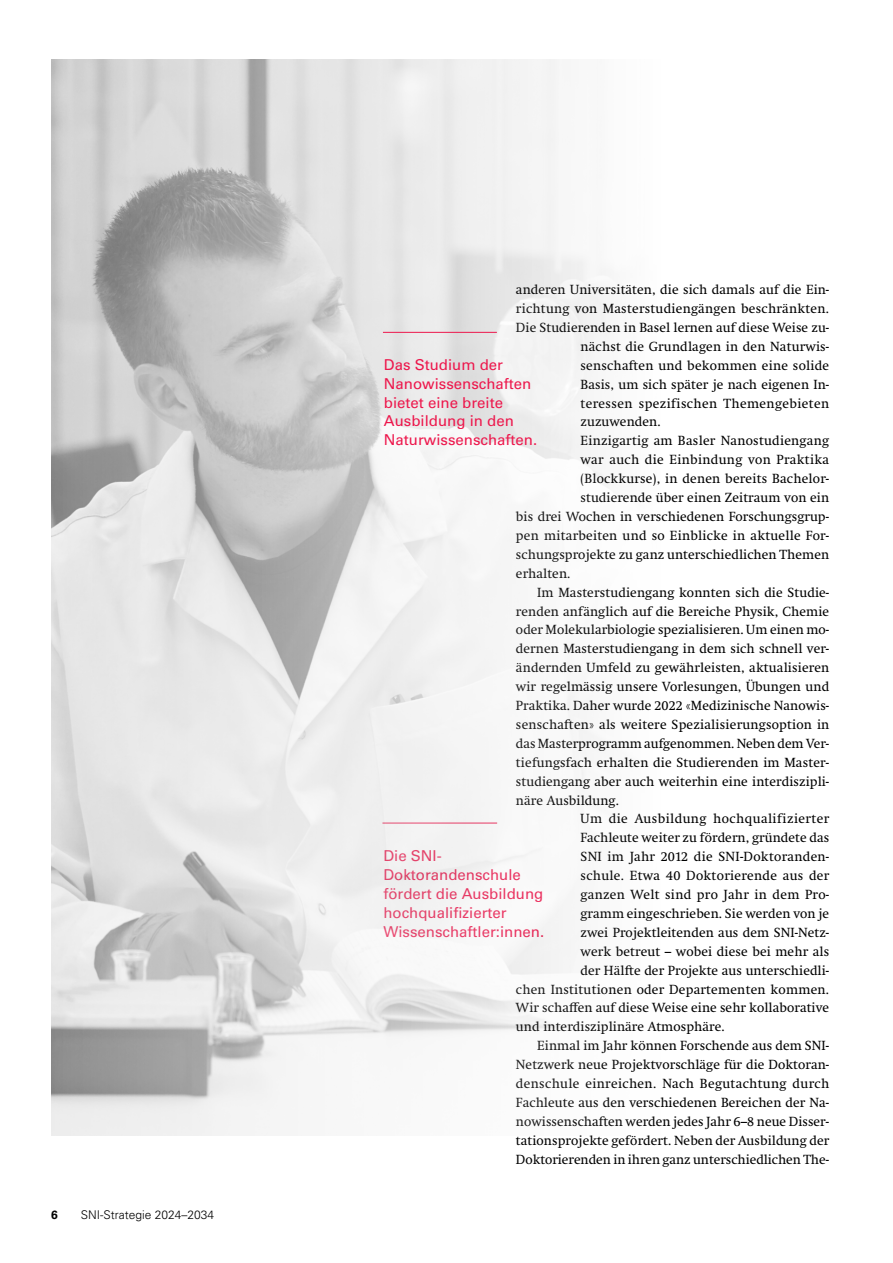
<style>
.page{position:relative;width:893px;height:1263px;background:#fff}
.page>*{position:absolute;margin:0;border:0;box-sizing:border-box;transform-origin:0 0}
.t1{font:15px/18.9px "Univers LT Std";color:#ed174c}
.t2{font:13.5px "Swift Neue LT Pro";letter-spacing:.01em;color:#000}
.t3{font:13.5px "Swift Neue LT Pro";letter-spacing:.03em;color:#000}
.t4{font:13.5px "Swift Neue LT Pro";letter-spacing:.035em;color:#000}
.t5{font:300 12px "Univers LT Std";color:#000}
.t6{font:700 12px "Univers LT Std";color:#000}
</style>
<div class="page">
<img style="left:51px;top:60px;width:562px;height:1075px">
<hr style="left:383px;top:332px;width:114px;height:1px;background:#ed174c">
<p class="t6" style="left:51px;top:1208px;width:8px">6</p>
<p class="t5" style="left:81px;top:1208px;width:135px">SNI-Strategie 2024–2034</p>
<p class="t2" style="left:516px;top:282px;width:315px">anderen Universitäten, die sich damals auf die Ein-</p>
<p class="t2" style="left:516px;top:300px;width:315px">richtung von Masterstudiengängen beschränkten.</p>
<p class="t2" style="left:516px;top:319px;width:315px">Die Studierenden in Basel lernen auf diese Weise zu-</p>
<p class="t2" style="left:580px;top:338px;width:250px">nächst die Grundlagen in den Naturwis-</p>
<p class="t2" style="left:580px;top:357px;width:250px">senschaften und bekommen eine solide</p>
<p class="t2" style="left:580px;top:376px;width:250px">Basis, um sich später je nach eigenen In-</p>
<p class="t3" style="left:580px;top:395px;width:250px">teressen spezifischen Themengebieten</p>
<p class="t2" style="left:580px;top:414px;width:82px">zuzuwenden.</p>
<p class="t2" style="left:580px;top:433px;width:250px">Einzigartig am Basler Nanostudiengang</p>
<p class="t2" style="left:580px;top:452px;width:250px">war auch die Einbindung von Praktika</p>
<p class="t2" style="left:580px;top:471px;width:250px">(Blockkurse), in denen bereits Bachelor-</p>
<p class="t2" style="left:580px;top:489px;width:250px">studierende über einen Zeitraum von ein</p>
<p class="t2" style="left:516px;top:508px;width:315px">bis drei Wochen in verschiedenen Forschungsgrup-</p>
<p class="t2" style="left:516px;top:527px;width:315px">pen mitarbeiten und so Einblicke in aktuelle For-</p>
<p class="t2" style="left:516px;top:546px;width:315px">schungsprojekte zu ganz unterschiedlichen Themen</p>
<p class="t2" style="left:516px;top:565px;width:56px">erhalten.</p>
<p class="t2" style="left:537px;top:584px;width:293px">Im Masterstudiengang konnten sich die Studie-</p>
<p class="t2" style="left:516px;top:603px;width:315px">renden anfänglich auf die Bereiche Physik, Chemie</p>
<p class="t2" style="left:516px;top:622px;width:315px">oder Molekularbiologie spezialisieren. Um einen mo-</p>
<p class="t2" style="left:516px;top:641px;width:315px">dernen Masterstudiengang in dem sich schnell ver-</p>
<p class="t2" style="left:516px;top:660px;width:315px">ändernden Umfeld zu gewährleisten, aktualisieren</p>
<p class="t2" style="left:516px;top:678px;width:315px">wir regelmässig unsere Vorlesungen, Übungen und</p>
<p class="t2" style="left:516px;top:697px;width:315px">Praktika. Daher wurde 2022 «Medizinische Nanowis-</p>
<p class="t2" style="left:516px;top:716px;width:315px">senschaften» als weitere Spezialisierungsoption in</p>
<p class="t2" style="left:516px;top:735px;width:315px">das Masterprogramm aufgenommen. Neben dem Ver-</p>
<p class="t2" style="left:516px;top:754px;width:315px">tiefungsfach erhalten die Studierenden im Master-</p>
<p class="t2" style="left:516px;top:773px;width:315px">studiengang aber auch weiterhin eine interdiszipli-</p>
<p class="t2" style="left:516px;top:792px;width:104px">näre Ausbildung.</p>
<p class="t4" style="left:580px;top:811px;width:250px">Um die Ausbildung hochqualifizierter</p>
<p class="t2" style="left:580px;top:830px;width:250px">Fachleute weiter zu fördern, gründete das</p>
<p class="t2" style="left:580px;top:849px;width:250px">SNI im Jahr 2012 die SNI-Doktoranden-</p>
<p class="t2" style="left:580px;top:867px;width:250px">schule. Etwa 40 Doktorierende aus der</p>
<p class="t2" style="left:580px;top:886px;width:250px">ganzen Welt sind pro Jahr in dem Pro-</p>
<p class="t2" style="left:580px;top:905px;width:250px">gramm eingeschrieben. Sie werden von je</p>
<p class="t2" style="left:580px;top:924px;width:250px">zwei Projektleitenden aus dem SNI-Netz-</p>
<p class="t2" style="left:580px;top:943px;width:250px">werk betreut – wobei diese bei mehr als</p>
<p class="t2" style="left:580px;top:962px;width:250px">der Hälfte der Projekte aus unterschiedli-</p>
<p class="t2" style="left:516px;top:981px;width:315px">chen Institutionen oder Departementen kommen.</p>
<p class="t2" style="left:516px;top:1000px;width:315px">Wir schaffen auf diese Weise eine sehr kollaborative</p>
<p class="t2" style="left:516px;top:1019px;width:210px">und interdisziplinäre Atmosphäre.</p>
<p class="t2" style="left:537px;top:1038px;width:293px">Einmal im Jahr können Forschende aus dem SNI-</p>
<p class="t2" style="left:516px;top:1056px;width:315px">Netzwerk neue Projektvorschläge für die Doktoran-</p>
<p class="t3" style="left:516px;top:1075px;width:315px">denschule einreichen. Nach Begutachtung durch</p>
<p class="t2" style="left:516px;top:1094px;width:315px">Fachleute aus den verschiedenen Bereichen der Na-</p>
<p class="t2" style="left:516px;top:1113px;width:315px">nowissenschaften werden jedes Jahr 6–8 neue Disser-</p>
<p class="t2" style="left:516px;top:1132px;width:315px">tationsprojekte gefördert. Neben der Ausbildung der</p>
<p class="t2" style="left:516px;top:1151px;width:315px">Doktorierenden in ihren ganz unterschiedlichen The-</p>
<p class="t1" style="left:384px;top:355px;width:155px">Das Studium der<br>Nanowissenschaften bietet eine breite<br>Ausbildung in den<br>Naturwissenschaften.</p>
<p class="t1" style="left:383px;top:846px;width:162px">Die SNI-<br>Doktorandenschule fördert die Ausbildung hochqualifizierter<br>Wissenschaftler:innen.</p>
</div>
